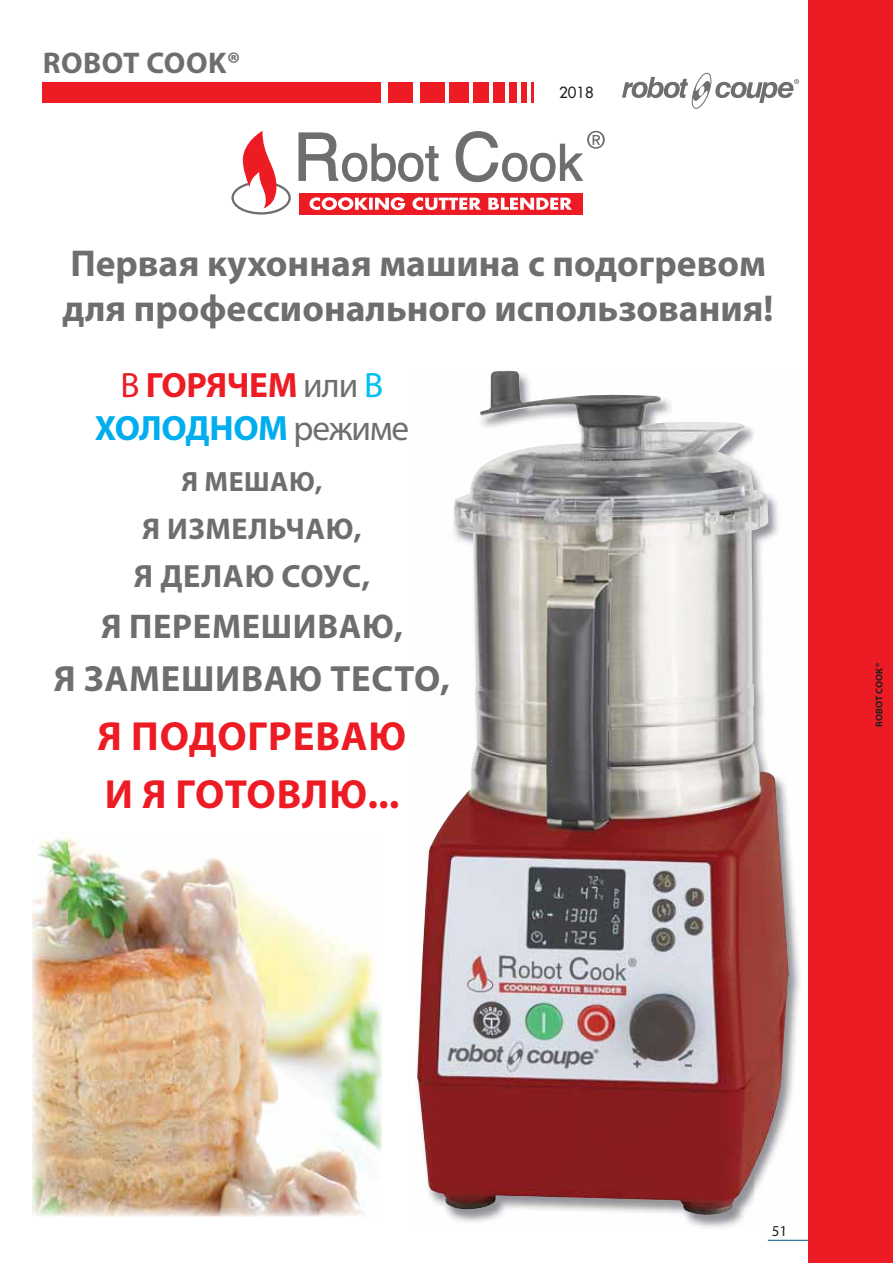
<style>
.page{position:relative;width:893px;height:1263px;background:#fff}
.page>*{position:absolute;margin:0;border:0;box-sizing:border-box;transform-origin:0 0}
.t1{font:700 40.8px/58.2px "Myriad Pro";letter-spacing:.02em;color:#ed1c24}
.t2{font:700 37.5px/45px "Myriad Pro";color:#6d6e70}
.t3{font:700 36.6px "Myriad Pro";letter-spacing:.02em;color:#6d6e70}
.t4{font:35.25px/42.3px "Myriad Pro";color:#6d6e70;text-align:center}
.t5{font:700 34.35px "Myriad Pro";letter-spacing:.02em;color:#6d6e70}
.t6{font:700 32.25px "Myriad Pro";letter-spacing:.02em;color:#6d6e70}
.t7{font:700 30.15px "Myriad Pro";letter-spacing:.02em;color:#6d6e70}
.t8{font:700 30px "Myriad Pro";letter-spacing:.02em;color:#6d6e70}
.t9{font:700 27.9px "Myriad Pro";letter-spacing:.02em;color:#6d6e70}
.t10{font:15px "Futura";color:#231f20}
.t11{font:15px "Myriad Pro";color:#231f20}
.t12{font:700 9.75px "Myriad Pro";letter-spacing:.02em;color:#231f20}
.s1{color:#ed1c24}
.s2{font-weight:700;color:#ed1c24}
.s3{color:#00c0f3}
.s4{font-weight:700;color:#00aeef}
</style>
<div class="page">
<div style="left:808px;top:0;width:85px;height:1263px;background:#ed1c24"></div>
<hr style="left:768px;top:1240px;width:40px;height:1px;background:#005480">
<div style="left:43px;top:82px;width:338px;height:20px;background:#ed1c24"></div>
<div style="left:388px;top:82px;width:25px;height:20px;background:#ed1c24"></div>
<div style="left:420px;top:82px;width:25px;height:20px;background:#ed1c24"></div>
<div style="left:449px;top:82px;width:20px;height:20px;background:#ed1c24"></div>
<div style="left:473px;top:82px;width:16px;height:20px;background:#ed1c24"></div>
<div style="left:493px;top:82px;width:11px;height:20px;background:#ed1c24"></div>
<div style="left:509px;top:82px;width:8px;height:20px;background:#ed1c24"></div>
<div style="left:521px;top:82px;width:5px;height:20px;background:#ed1c24"></div>
<hr style="left:531px;top:82px;width:3px;height:20px;background:#ed1c24">
<svg style="left:622px;top:72px;width:177px;height:37px"></svg>
<img style="left:32px;top:836px;width:350px;height:380px">
<img style="left:457px;top:832px;width:343px;height:397px">
<svg style="left:772px;top:1226px;width:12px;height:3px"></svg>
<img style="left:417px;top:371px;width:372px;height:849px">
<svg style="left:231px;top:131px;width:60px;height:84px"></svg>
<div style="left:299px;top:193px;width:284px;height:22px;background:#ed1c24"></div>
<svg style="left:299px;top:131px;width:306px;height:79px"></svg>
<p class="t8" style="left:43px;top:52px;width:199px">ROBOT COOK®</p>
<p class="t10" style="left:559px;top:85px;width:36px">2018</p>
<p class="t2" style="left:63px;top:245px;width:713px">Первая кухонная машина с подогревом для профессионального использования!</p>
<p class="t4" style="left:95px;top:368px;width:316px"><span class="s1">В</span> <span class="s2">ГОРЯЧЕМ</span> или <span class="s3">В<br></span><span class="s4">ХОЛОДНОМ</span> режиме</p>
<p class="t9" style="left:182px;top:471px;width:142px">Я МЕШАЮ,</p>
<p class="t7" style="left:142px;top:518px;width:221px">Я ИЗМЕЛЬЧАЮ,</p>
<p class="t6" style="left:134px;top:564px;width:238px">Я ДЕЛАЮ СОУС,</p>
<p class="t5" style="left:101px;top:614px;width:303px">Я ПЕРЕМЕШИВАЮ,</p>
<p class="t3" style="left:54px;top:665px;width:398px">Я ЗАМЕШИВАЮ ТЕСТО,</p>
<p class="t1" style="left:98px;top:711px;width:310px">Я ПОДОГРЕВАЮ<br>И Я ГОТОВЛЮ...</p>
<p class="t12" style="left:875px;top:727px;width:66px;rotate:-90deg">ROBOT COOK®</p>
<p class="t11" style="left:772px;top:1225px;width:17px">51</p>
</div>
